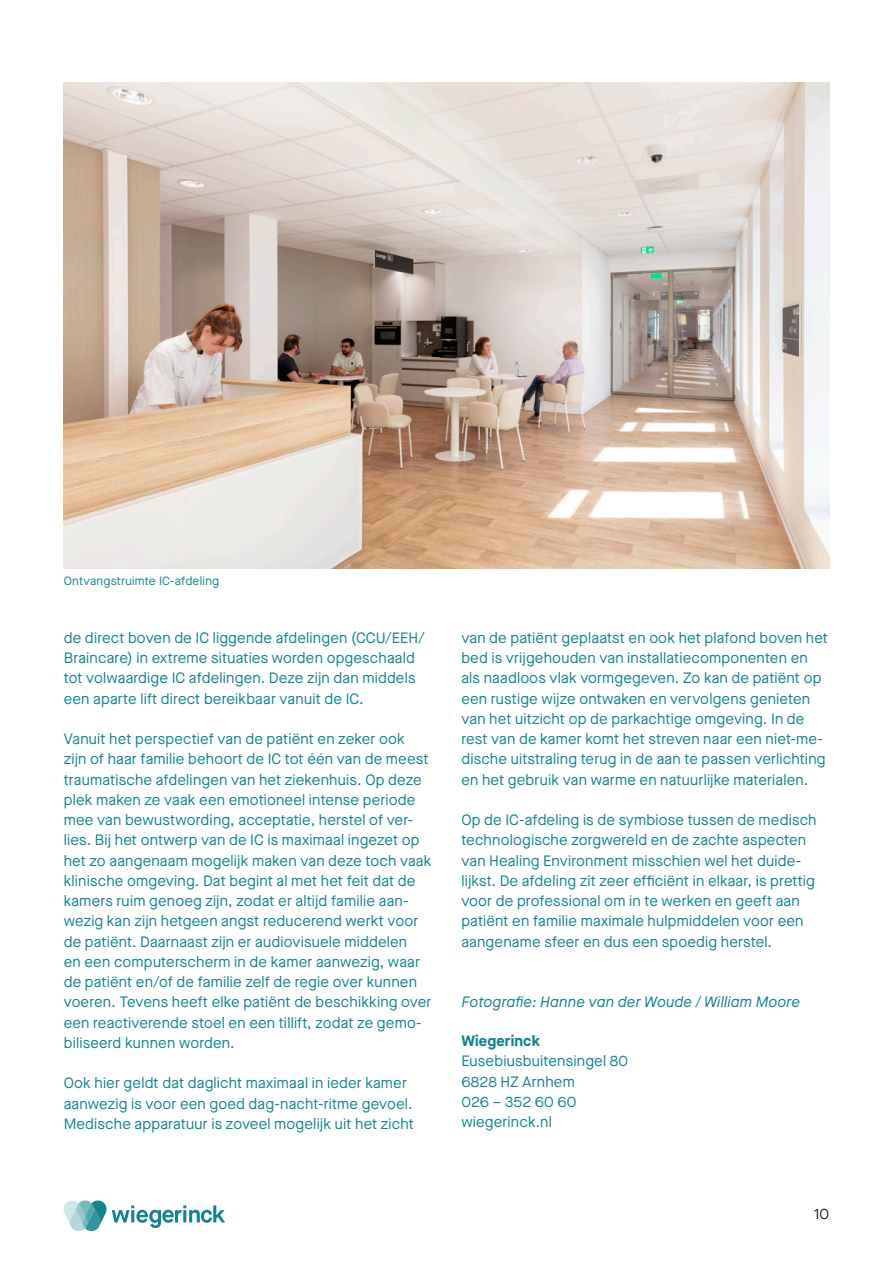
<style>
.page{position:relative;width:893px;height:1263px;background:#fff}
.page>*{position:absolute;margin:0;border:0;box-sizing:border-box;transform-origin:0 0}
.Broodtekst_-_NL{font:15px/20.2px "Maison Neue";letter-spacing:.01em;color:#13838d}
.Broodtekst_-_NL-2{font:italic 15px "Maison Neue";letter-spacing:.01em;color:#13838d}
.Broodtekst_-_NL-3{font:700 15px "Maison Neue";letter-spacing:.01em;color:#13838d}
.t1{font:15px "Maison Neue";color:#231f20}
.Onderschrift{font:12px "Maison Neue";letter-spacing:.02em;color:#13838d}
</style>
<div class="page">
<img style="left:64px;top:83px;width:765px;height:486px">
<svg style="left:64px;top:1200px;width:161px;height:31px"></svg>
<p class="Onderschrift" style="left:64px;top:573px;width:157px">Ontvangstruimte IC-afdeling</p>
<p class="Broodtekst_-_NL" style="left:64px;top:627px;width:362px">de direct boven de IC liggende afdelingen (CCU/EEH/ Braincare) in extreme situaties worden opgeschaald tot volwaardige IC afdelingen. Deze zijn dan middels een aparte lift direct bereikbaar vanuit de IC.</p>
<p class="Broodtekst_-_NL" style="left:64px;top:729px;width:369px">Vanuit het perspectief van de patiënt en zeker ook<br>zijn of haar familie behoort de IC tot één van de meest traumatische afdelingen van het ziekenhuis. Op deze plek maken ze vaak een emotioneel intense periode mee van bewustwording, acceptatie, herstel of ver&shy;lies. Bij het ontwerp van de IC is maximaal ingezet op het zo aangenaam mogelijk maken van deze toch vaak klinische omgeving. Dat begint al met het feit dat de kamers ruim genoeg zijn, zodat er altijd familie aan&shy;wezig kan zijn hetgeen angst reducerend werkt voor de patiënt. Daarnaast zijn er audiovisuele middelen<br>en een computerscherm in de kamer aanwezig, waar de patiënt en/of de familie zelf de regie over kunnen voeren. Tevens heeft elke patiënt de beschikking over een reactiverende stoel en een tillift, zodat ze gemo&shy;biliseerd kunnen worden.</p>
<p class="Broodtekst_-_NL" style="left:64px;top:1073px;width:352px">Ook hier geldt dat daglicht maximaal in ieder kamer aanwezig is voor een goed dag-nacht-ritme gevoel.<br>Medische apparatuur is zoveel mogelijk uit het zicht</p>
<p class="Broodtekst_-_NL" style="left:461px;top:627px;width:368px">van de patiënt geplaatst en ook het plafond boven het bed is vrijgehouden van installatiecomponenten en als naadloos vlak vormgegeven. Zo kan de patiënt op een rustige wijze ontwaken en vervolgens genieten van het uitzicht op de parkachtige omgeving. In de rest van de kamer komt het streven naar een niet-me&shy;dische uitstraling terug in de aan te passen verlichting en het gebruik van warme en natuurlijke materialen.</p>
<p class="Broodtekst_-_NL" style="left:461px;top:810px;width:357px">Op de IC-afdeling is de symbiose tussen de medisch technologische zorgwereld en de zachte aspecten van Healing Environment misschien wel het duide&shy;lijkst. De afdeling zit zeer efficiënt in elkaar, is prettig voor de professional om in te werken en geeft aan patiënt en familie maximale hulpmiddelen voor een aangename sfeer en dus een spoedig herstel.</p>
<p class="Broodtekst_-_NL-2" style="left:461px;top:992px;width:340px">Fotografie: Hanne van der Woude / William Moore</p>
<p class="Broodtekst_-_NL-3" style="left:461px;top:1030px;width:80px">Wiegerinck</p>
<p class="Broodtekst_-_NL" style="left:461px;top:1051px;width:168px">Eusebiusbuitensingel 80</p>
<p class="Broodtekst_-_NL" style="left:461px;top:1071px;width:115px">6828 HZ Arnhem</p>
<p class="Broodtekst_-_NL" style="left:461px;top:1091px;width:117px">026 – 352 60 60</p>
<p class="Broodtekst_-_NL" style="left:461px;top:1111px;width:92px">wiegerinck.nl</p>
<p class="t1" style="left:814px;top:1204px;width:17px">10</p>
</div>
